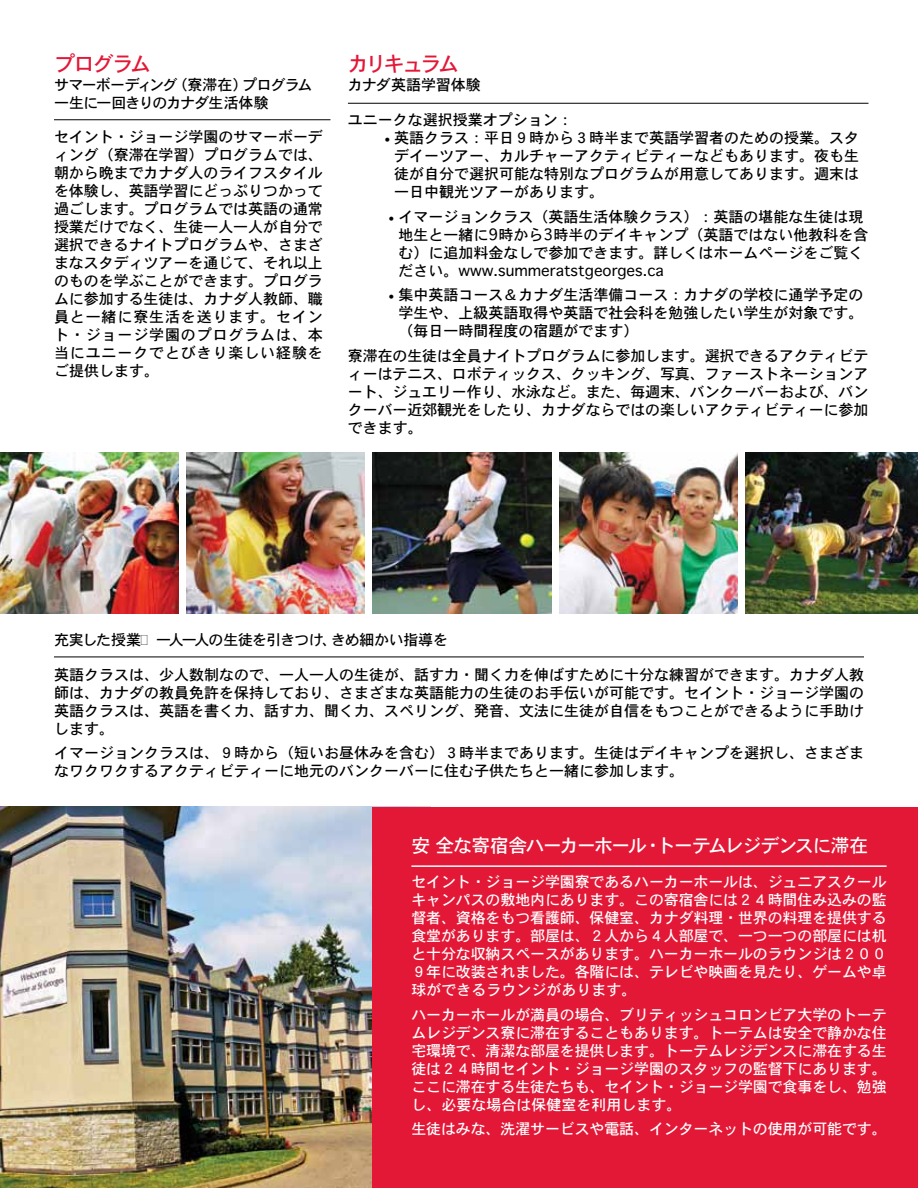
<style>
.page{position:relative;width:918px;height:1188px;background:#fff}
.page>*{position:absolute;margin:0;border:0;box-sizing:border-box;transform-origin:0 0}
.t1{font:21px "Osaka";letter-spacing:-.12em;color:#e31837}
.t2{font:18.75px "Osaka";letter-spacing:-.07em;color:#fff}
.t3{font:15px/18px "Osaka";color:#000;text-align:justify}
.t4{font:15px/18px "Osaka";letter-spacing:-.01em;color:#fff;text-align:justify}
.t5{font:15px/18px "Osaka";letter-spacing:-.055em;color:#000}
.t6{font:15px "Osaka";letter-spacing:-.05em;color:#000}
.s1{font-family:"Absara OT";font-weight:700}
</style>
<div class="page">
<img style="left:0;top:807px;width:430px;height:381px">
<div style="left:373px;top:808px;width:545px;height:380px;background:#e31837"></div>
<hr style="left:54px;top:657px;width:810px;height:1px;background:#000">
<hr style="left:54px;top:119px;width:276px;height:1px;background:#000">
<hr style="left:348px;top:103px;width:521px;height:1px;background:#000">
<img style="left:0;top:453px;width:178px;height:161px">
<img style="left:186px;top:453px;width:179px;height:161px">
<img style="left:373px;top:453px;width:178px;height:161px">
<img style="left:559px;top:453px;width:179px;height:161px">
<img style="left:746px;top:453px;width:172px;height:161px">
<hr style="left:411px;top:865px;width:476px;height:2px;background:#fff">
<h1 class="t1" style="left:54px;top:50px;width:99px">プログラム</h1>
<p class="t5" style="left:54px;top:75px;width:260px">サマーボーディング（寮滞在）プログラム一生に一回きりのカナダ生活体験</p>
<p class="t3" style="left:54px;top:127px;width:270px">セイント・ジョージ学園のサマーボーディング（寮滞在学習）プログラムでは、朝から晩までカナダ人のライフスタイルを体験し、英語学習にどっぷりつかって過ごします。プログラムでは英語の通常授業だけでなく、生徒一人一人が自分で選択できるナイトプログラムや、さまざまなスタディツアーを通じて、それ以上のものを学ぶことができます。プログラムに参加する生徒は、カナダ人教師、職員と一緒に寮生活を送ります。セイント・ジョージ学園のプログラムは、本当にユニークでとびきり楽しい経験をご提供します。</p>
<h1 class="t1" style="left:348px;top:50px;width:113px">カリキュラム</h1>
<p class="t3" style="left:348px;top:75px;width:134px">カナダ英語学習体験</p>
<p class="t3" style="left:348px;top:110px;width:227px">ユニークな選択授業オプション：</p>
<p class="t3" style="left:394px;top:128px;width:466px;text-indent:-9px"><span class="s1">•</span> 英語クラス：平日９時から３時半まで英語学習者のための授業。スタデイーツアー、カルチャーアクティビティーなどもあります。夜も生徒が自分で選択可能な特別なプログラムが用意してあります。週末は一日中観光ツアーがあります。</p>
<p class="t3" style="left:398px;top:207px;width:472px;text-align:left;text-indent:-9px"><span class="s1">•</span> イマージョンクラス（英語生活体験クラス）：英語の堪能な生徒は現地生と一緒に9時から3時半のデイキャンプ（英語ではない他教科を含む）に追加料金なしで参加できます。詳しくはホームページをご覧ください。www.summeratstgeorges.ca</p>
<p class="t3" style="left:398px;top:285px;width:466px;text-indent:-9px"><span class="s1">•</span> 集中英語コース＆カナダ生活準備コース：カナダの学校に通学予定の学生や、上級英語取得や英語で社会科を勉強したい学生が対象です。（毎日一時間程度の宿題がでます）</p>
<p class="t3" style="left:348px;top:346px;width:522px">寮滞在の生徒は全員ナイトプログラムに参加します。選択できるアクティビティーはテニス、ロボティックス、クッキング、写真、ファーストネーションアート、ジュエリー作り、水泳など。また、毎週末、バンクーバーおよび、バンクーバー近郊観光をしたり、カナダならではの楽しいアクティビティーに参加できます。</p>
<p class="t6" style="left:54px;top:630px;width:396px">充実した授業～一人一人の生徒を引きつけ、きめ細かい指導を</p>
<p class="t3" style="left:54px;top:665px;width:812px">英語クラスは、少人数制なので、一人一人の生徒が、話す力・聞く力を伸ばすために十分な練習ができます。カナダ人教師は、カナダの教員免許を保持しており、さまざまな英語能力の生徒のお手伝いが可能です。セイント・ジョージ学園の英語クラスは、英語を書く力、話す力、聞く力、スペリング、発音、文法に生徒が自信をもつことができるように手助けします。</p>
<p class="t3" style="left:54px;top:743px;width:812px">イマージョンクラスは、９時から（短いお昼休みを含む）３時半まであります。生徒はデイキャンプを選択し、さまざまなワクワクするアクティビティーに地元のバンクーバーに住む子供たちと一緒に参加します。</p>
<p class="t2" style="left:411px;top:833px;width:458px">安 全な寄宿舎ハーカーホール・トーテムレジデンスに滞在</p>
<p class="t4" style="left:411px;top:872px;width:477px">セイント・ジョージ学園寮であるハーカーホールは、ジュニアスクールキャンパスの敷地内にあります。この寄宿舎には２４時間住み込みの監督者、資格をもつ看護師、保健室、カナダ料理・世界の料理を提供する食堂があります。部屋は、２人から４人部屋で、一つ一つの部屋には机と十分な収納スペースがあります。ハーカーホールのラウンジは２００<br>９年に改装されました。各階には、テレビや映画を見たり、ゲームや卓球ができるラウンジがあります。</p>
<p class="t4" style="left:411px;top:1005px;width:477px">ハーカーホールが満員の場合、ブリティッシュコロンビア大学のトーテムレジデンス寮に滞在することもあります。トーテムは安全で静かな住宅環境で、清潔な部屋を提供します。トーテムレジデンスに滞在する生徒は２４時間セイント・ジョージ学園のスタッフの監督下にあります。ここに滞在する生徒たちも、セイント・ジョージ学園で食事をし、勉強し、必要な場合は保健室を利用します。</p>
<p class="t4" style="left:411px;top:1119px;width:477px">生徒はみな、洗濯サービスや電話、インターネットの使用が可能です。</p>
</div>
